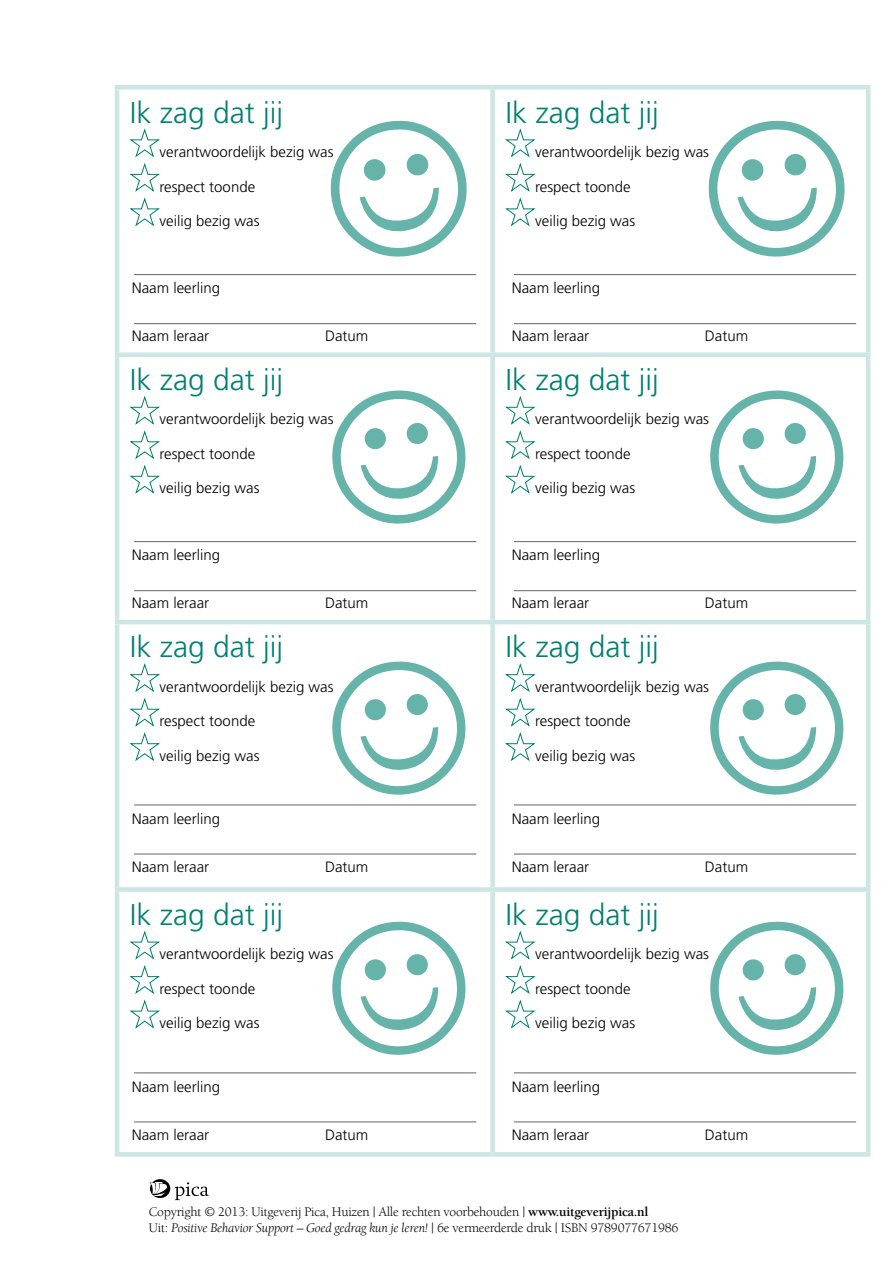
<style>
.page{position:relative;width:893px;height:1263px;background:#fff}
.page>*{position:absolute;margin:0;border:0;box-sizing:border-box;transform-origin:0 0}
.t1{font:300 30px "Frutiger";color:#008071}
.t2{font:300 15px "Frutiger";color:#000}
.t3{font:13.5px/16.5px "Berkeley";letter-spacing:-.02em;color:#000}
.s1{font-weight:700}
.s2{font-style:italic}
</style>
<div class="page">
<svg style="left:149px;top:1179px;width:60px;height:21px"></svg>
<div style="left:115px;top:85px;width:378px;height:5px;background:#cce6e3"></div>
<hr style="left:115px;top:90px;width:4px;height:262px;background:#cce6e3">
<div style="left:493px;top:85px;width:377px;height:5px;background:#cce6e3"></div>
<div style="left:490px;top:90px;width:5px;height:262px;background:#cce6e3"></div>
<hr style="left:866px;top:90px;width:4px;height:262px;background:#cce6e3">
<div style="left:115px;top:352px;width:378px;height:5px;background:#cce6e3"></div>
<hr style="left:115px;top:357px;width:4px;height:263px;background:#cce6e3">
<div style="left:493px;top:352px;width:377px;height:5px;background:#cce6e3"></div>
<div style="left:490px;top:357px;width:5px;height:263px;background:#cce6e3"></div>
<hr style="left:866px;top:357px;width:4px;height:263px;background:#cce6e3">
<hr style="left:115px;top:620px;width:378px;height:4px;background:#cce6e3">
<hr style="left:115px;top:624px;width:4px;height:263px;background:#cce6e3">
<hr style="left:493px;top:620px;width:377px;height:4px;background:#cce6e3">
<div style="left:490px;top:624px;width:5px;height:263px;background:#cce6e3"></div>
<hr style="left:866px;top:624px;width:4px;height:263px;background:#cce6e3">
<div style="left:115px;top:887px;width:378px;height:5px;background:#cce6e3"></div>
<hr style="left:115px;top:892px;width:4px;height:260px;background:#cce6e3">
<div style="left:493px;top:887px;width:377px;height:5px;background:#cce6e3"></div>
<div style="left:490px;top:892px;width:5px;height:260px;background:#cce6e3"></div>
<hr style="left:866px;top:892px;width:4px;height:260px;background:#cce6e3">
<div style="left:115px;top:1152px;width:378px;height:5px;background:#cce6e3"></div>
<div style="left:493px;top:1152px;width:377px;height:5px;background:#cce6e3"></div>
<svg style="left:129px;top:128px;width:31px;height:99px"></svg>
<svg style="left:505px;top:128px;width:31px;height:99px"></svg>
<svg style="left:129px;top:396px;width:31px;height:98px"></svg>
<svg style="left:505px;top:396px;width:31px;height:98px"></svg>
<svg style="left:129px;top:663px;width:31px;height:98px"></svg>
<svg style="left:505px;top:663px;width:31px;height:98px"></svg>
<svg style="left:129px;top:930px;width:31px;height:99px"></svg>
<svg style="left:505px;top:930px;width:31px;height:99px"></svg>
<hr style="left:134px;top:274px;width:342px;height:1px;background:#646567">
<hr style="left:134px;top:541px;width:342px;height:1px;background:#646567">
<hr style="left:134px;top:804px;width:342px;height:1px;background:#646567">
<hr style="left:134px;top:1072px;width:342px;height:1px;background:#646567">
<hr style="left:514px;top:274px;width:342px;height:1px;background:#646567">
<hr style="left:514px;top:541px;width:342px;height:1px;background:#646567">
<hr style="left:514px;top:804px;width:342px;height:1px;background:#646567">
<hr style="left:514px;top:1072px;width:342px;height:1px;background:#646567">
<hr style="left:134px;top:323px;width:342px;height:1px;background:#646567">
<hr style="left:134px;top:590px;width:342px;height:1px;background:#646567">
<hr style="left:134px;top:854px;width:342px;height:1px;background:#646567">
<hr style="left:134px;top:1121px;width:342px;height:1px;background:#646567">
<hr style="left:514px;top:323px;width:342px;height:1px;background:#646567">
<hr style="left:514px;top:590px;width:342px;height:1px;background:#646567">
<hr style="left:514px;top:854px;width:342px;height:1px;background:#646567">
<hr style="left:514px;top:1121px;width:342px;height:1px;background:#646567">
<svg style="left:330px;top:120px;width:137px;height:137px"></svg>
<svg style="left:708px;top:120px;width:137px;height:137px"></svg>
<svg style="left:332px;top:390px;width:134px;height:134px"></svg>
<svg style="left:710px;top:390px;width:134px;height:134px"></svg>
<svg style="left:332px;top:661px;width:134px;height:134px"></svg>
<svg style="left:710px;top:661px;width:134px;height:134px"></svg>
<svg style="left:332px;top:921px;width:134px;height:134px"></svg>
<svg style="left:710px;top:921px;width:134px;height:134px"></svg>
<h1 class="t1" style="left:130px;top:95px;width:155px">Ik zag dat jij</h1>
<p class="t2" style="left:160px;top:143px;width:175px">verantwoordelijk bezig was</p>
<p class="t2" style="left:160px;top:178px;width:97px">respect toonde</p>
<p class="t2" style="left:160px;top:212px;width:102px">veilig bezig was</p>
<p class="t2" style="left:132px;top:280px;width:90px">Naam leerling</p>
<p class="t2" style="left:132px;top:328px;width:79px">Naam leraar</p>
<p class="t2" style="left:325px;top:328px;width:45px">Datum</p>
<h1 class="t1" style="left:130px;top:363px;width:155px">Ik zag dat jij</h1>
<p class="t2" style="left:160px;top:411px;width:175px">verantwoordelijk bezig was</p>
<p class="t2" style="left:160px;top:445px;width:97px">respect toonde</p>
<p class="t2" style="left:160px;top:480px;width:102px">veilig bezig was</p>
<p class="t2" style="left:132px;top:547px;width:90px">Naam leerling</p>
<p class="t2" style="left:132px;top:595px;width:79px">Naam leraar</p>
<p class="t2" style="left:325px;top:595px;width:45px">Datum</p>
<h1 class="t1" style="left:130px;top:630px;width:155px">Ik zag dat jij</h1>
<p class="t2" style="left:160px;top:678px;width:175px">verantwoordelijk bezig was</p>
<p class="t2" style="left:160px;top:713px;width:97px">respect toonde</p>
<p class="t2" style="left:160px;top:747px;width:102px">veilig bezig was</p>
<p class="t2" style="left:132px;top:810px;width:90px">Naam leerling</p>
<p class="t2" style="left:132px;top:858px;width:79px">Naam leraar</p>
<p class="t2" style="left:325px;top:858px;width:45px">Datum</p>
<h1 class="t1" style="left:130px;top:897px;width:155px">Ik zag dat jij</h1>
<p class="t2" style="left:160px;top:946px;width:175px">verantwoordelijk bezig was</p>
<p class="t2" style="left:160px;top:980px;width:97px">respect toonde</p>
<p class="t2" style="left:160px;top:1015px;width:102px">veilig bezig was</p>
<p class="t2" style="left:132px;top:1078px;width:90px">Naam leerling</p>
<p class="t2" style="left:132px;top:1126px;width:79px">Naam leraar</p>
<p class="t2" style="left:325px;top:1126px;width:45px">Datum</p>
<h1 class="t1" style="left:505px;top:95px;width:155px">Ik zag dat jij</h1>
<p class="t2" style="left:535px;top:143px;width:175px">verantwoordelijk bezig was</p>
<p class="t2" style="left:535px;top:178px;width:97px">respect toonde</p>
<p class="t2" style="left:535px;top:212px;width:102px">veilig bezig was</p>
<p class="t2" style="left:512px;top:280px;width:90px">Naam leerling</p>
<p class="t2" style="left:512px;top:328px;width:79px">Naam leraar</p>
<p class="t2" style="left:705px;top:328px;width:45px">Datum</p>
<h1 class="t1" style="left:505px;top:363px;width:155px">Ik zag dat jij</h1>
<p class="t2" style="left:535px;top:411px;width:175px">verantwoordelijk bezig was</p>
<p class="t2" style="left:535px;top:445px;width:97px">respect toonde</p>
<p class="t2" style="left:535px;top:480px;width:102px">veilig bezig was</p>
<p class="t2" style="left:512px;top:547px;width:90px">Naam leerling</p>
<p class="t2" style="left:512px;top:595px;width:79px">Naam leraar</p>
<p class="t2" style="left:705px;top:595px;width:45px">Datum</p>
<h1 class="t1" style="left:505px;top:630px;width:155px">Ik zag dat jij</h1>
<p class="t2" style="left:535px;top:678px;width:175px">verantwoordelijk bezig was</p>
<p class="t2" style="left:535px;top:713px;width:97px">respect toonde</p>
<p class="t2" style="left:535px;top:747px;width:102px">veilig bezig was</p>
<p class="t2" style="left:512px;top:810px;width:90px">Naam leerling</p>
<p class="t2" style="left:512px;top:858px;width:79px">Naam leraar</p>
<p class="t2" style="left:705px;top:858px;width:45px">Datum</p>
<h1 class="t1" style="left:505px;top:897px;width:155px">Ik zag dat jij</h1>
<p class="t2" style="left:535px;top:946px;width:175px">verantwoordelijk bezig was</p>
<p class="t2" style="left:535px;top:980px;width:97px">respect toonde</p>
<p class="t2" style="left:535px;top:1015px;width:102px">veilig bezig was</p>
<p class="t2" style="left:512px;top:1078px;width:90px">Naam leerling</p>
<p class="t2" style="left:512px;top:1126px;width:79px">Naam leraar</p>
<p class="t2" style="left:705px;top:1126px;width:45px">Datum</p>
<p class="t3" style="left:149px;top:1203px;width:531px">Copyright © 2013: Uitgeverij Pica, Huizen | Alle rechten voorbehouden | <span class="s1">www.uitgeverijpica.nl<br></span>Uit: <span class="s2">Positive Behavior Support – Goed gedrag kun je leren!</span> | 6e vermeerderde druk | ISBN 9789077671986</p>
</div>
